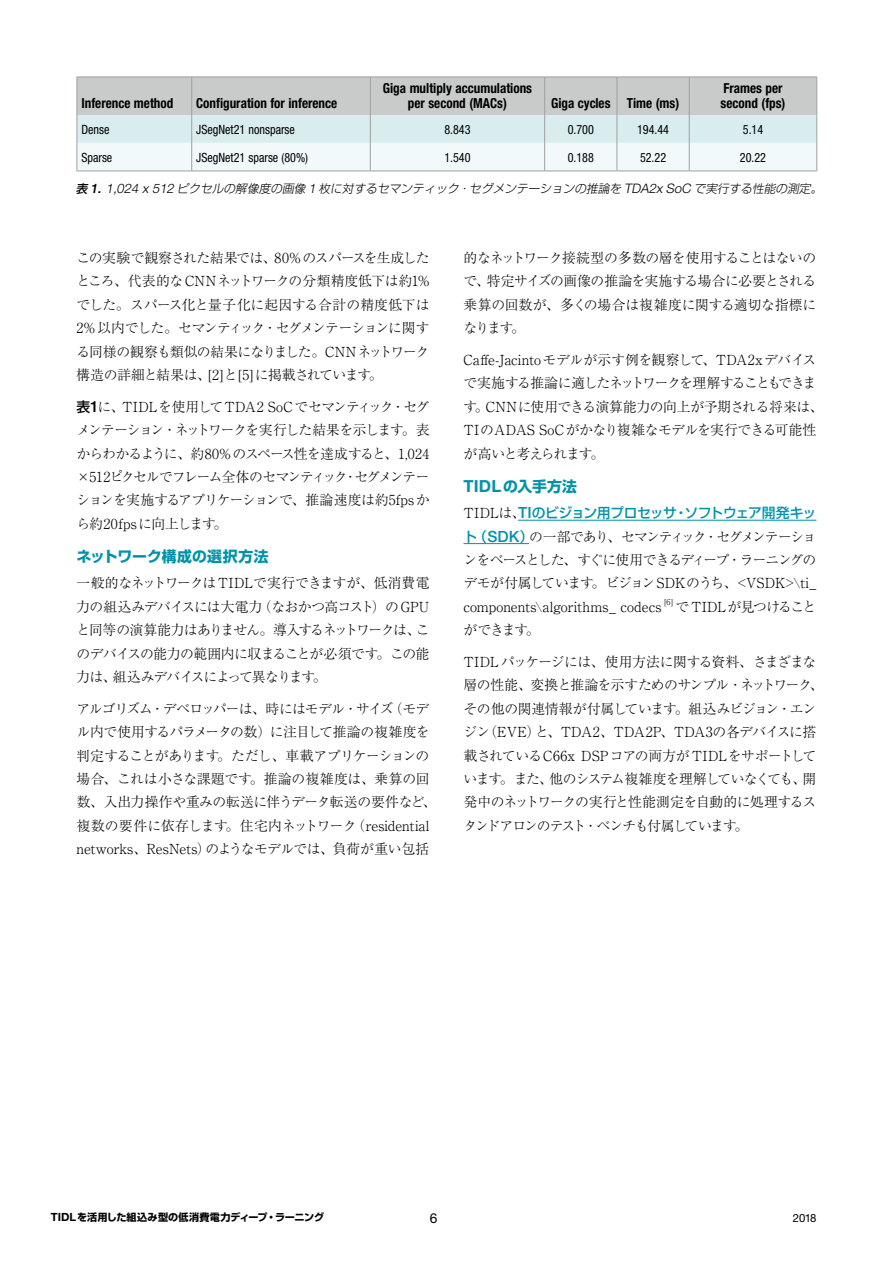
<style>
.page{position:relative;width:893px;height:1263px;background:#fff}
.page>*{position:absolute;margin:0;border:0;box-sizing:border-box;transform-origin:0 0}
.t1{font:700 14.85px "Shin Go Pro";color:#0093a8}
.t2{font:300 13.8px/23.4px "Ryumin Pro";letter-spacing:-.035em;color:#000;text-align:justify}
.t3{font:700 condensed 13.8px/15px "Helvetica Neue LT Std";color:#000;text-align:center;scale:.95 1}
.t4{font:500 13.8px "Shin Go Pro";letter-spacing:-.04em;color:#0093a8}
.t5{font:13.65px "Helvetica Neue LT Std";color:#000}
.t6{font:condensed 12.75px "Helvetica Neue LT Std";color:#000;scale:.95 1}
.t7{font:italic 300 11.7px "Shin Go Pro";color:#000}
.t8{font:11.25px "Helvetica Neue LT Std";color:#000}
.t9{font:700 10.05px "Shin Go Pro";letter-spacing:.005em;color:#000}
.t10{font:300 8.1px "Ryumin Pro";color:#000}
.s1{font-weight:500}
.s2{font-family:"Helvetica Neue LT Std";font-weight:500;font-size:13.05px}
.s3{font-family:"Helvetica Neue LT Std";font-size:13.05px}
.s4{font-family:"Shin Go Pro";font-weight:500}
.s5{font-family:"Helvetica Neue LT Std";font-weight:500;font-size:15.45px}
.s6{font-family:"Helvetica Neue LT Std";font-size:16.65px}
.s7{font-family:"Ryumin Pro";font-weight:300;color:#000}
.s8{font-family:"Helvetica Neue LT Std";font-size:15.45px}
.s9{font-family:"Shin Go Pro";font-weight:500;color:#0093a8}
.s10{font-family:"Helvetica Neue LT Std";font-weight:500;font-size:15.45px;color:#0093a8}
.s11{font-family:"Helvetica Neue LT Std";font-size:11.25px}
</style>
<div class="page">
<hr style="left:518px;top:520px;width:298px;height:1px;background:#0093a8">
<hr style="left:463px;top:543px;width:66px;height:1px;background:#0093a8">
<svg style="left:77px;top:78px;width:740px;height:93px"></svg>
<hr style="left:77px;top:77px;width:114px;height:1px;background:#9fa0a0">
<hr style="left:77px;top:77px;width:1px;height:38px;background:#9fa0a0">
<hr style="left:192px;top:77px;width:178px;height:1px;background:#9fa0a0">
<hr style="left:191px;top:77px;width:1px;height:38px;background:#9fa0a0">
<hr style="left:371px;top:77px;width:173px;height:1px;background:#9fa0a0">
<hr style="left:370px;top:77px;width:1px;height:38px;background:#9fa0a0">
<hr style="left:545px;top:77px;width:72px;height:1px;background:#9fa0a0">
<hr style="left:544px;top:77px;width:1px;height:38px;background:#9fa0a0">
<hr style="left:617px;top:77px;width:72px;height:1px;background:#9fa0a0">
<hr style="left:617px;top:77px;width:1px;height:38px;background:#9fa0a0">
<hr style="left:690px;top:77px;width:126px;height:1px;background:#9fa0a0">
<hr style="left:689px;top:77px;width:1px;height:38px;background:#9fa0a0">
<hr style="left:816px;top:77px;width:1px;height:38px;background:#9fa0a0">
<hr style="left:77px;top:171px;width:114px;height:1px;background:#9fa0a0">
<hr style="left:192px;top:171px;width:178px;height:1px;background:#9fa0a0">
<hr style="left:371px;top:171px;width:173px;height:1px;background:#9fa0a0">
<hr style="left:545px;top:171px;width:72px;height:1px;background:#9fa0a0">
<hr style="left:617px;top:171px;width:72px;height:1px;background:#9fa0a0">
<hr style="left:690px;top:171px;width:126px;height:1px;background:#9fa0a0">
<p class="t3" style="left:81px;top:95px;width:98px">Inference method</p>
<p class="t3" style="left:196px;top:95px;width:150px">Configuration for inference</p>
<p class="t3" style="left:383px;top:80px;width:159px">Giga multiply accumulations per second (MACs)</p>
<p class="t3" style="left:551px;top:95px;width:136px">Giga cycles Time (ms)</p>
<p class="t3" style="left:721px;top:80px;width:70px;text-align:left">Frames per second (fps)</p>
<p class="t6" style="left:81px;top:122px;width:31px">Dense</p>
<p class="t6" style="left:196px;top:122px;width:105px">JSegNet21 nonsparse</p>
<p class="t6" style="left:444px;top:122px;width:29px">8.843</p>
<p class="t6" style="left:568px;top:122px;width:29px">0.700</p>
<p class="t6" style="left:637px;top:122px;width:35px">194.44</p>
<p class="t6" style="left:743px;top:122px;width:23px">5.14</p>
<p class="t6" style="left:81px;top:150px;width:34px">Sparse</p>
<p class="t6" style="left:196px;top:150px;width:119px">JSegNet21 sparse (80%)</p>
<p class="t6" style="left:444px;top:150px;width:29px">1.540</p>
<p class="t6" style="left:568px;top:150px;width:29px">0.188</p>
<p class="t6" style="left:640px;top:150px;width:29px">52.22</p>
<p class="t6" style="left:740px;top:150px;width:29px">20.22</p>
<p class="t7" style="left:76px;top:179px;width:751px"><span class="s1">表</span> <span class="s2">1.</span> <span class="s3">1,024 x 512</span> ピクセルの解像度の画像 <span class="s3">1</span> 枚に対するセマンティック・セグメンテーションの推論を <span class="s3">TDA2x SoC</span> で実行する性能の測定。</p>
<p class="t2" style="left:77px;top:245px;width:354px">この実験で観察された結果では、80% のスパースを生成したところ、代表的なCNNネットワークの分類精度低下は約1%でした。スパース化と量子化に起因する合計の精度低下は2%以内でした。セマンティック・セグメンテーションに関する同様の観察も類似の結果になりました。CNNネットワーク構造の詳細と結果は、[2]と[5]に掲載されています。</p>
<p class="t2" style="left:77px;top:394px;width:354px"><span class="s4">表</span><span class="s5">1</span>に、TIDLを使用してTDA2 SoC でセマンティック・セグメンテーション・ネットワークを実行した結果を示します。表からわかるように、約80% のスペース性を達成すると、1,024 ×512ピクセルでフレーム全体のセマンティック・セグメンテーションを実施するアプリケーションで、推論速度は約5fpsから約20fpsに向上します。</p>
<p class="t1" style="left:77px;top:544px;width:194px">ネットワーク構成の選択方法</p>
<p class="t2" style="left:77px;top:570px;width:354px">一般的なネットワークはTIDLで実行できますが、低消費電力の組込みデバイスには大電力（なおかつ高コスト）の GPUと同等の演算能力はありません。導入するネットワークは、このデバイスの能力の範囲内に収まることが必須です。この能力は、組込みデバイスによって異なります。</p>
<p class="t2" style="left:77px;top:696px;width:361px;text-align:left">アルゴリズム・デベロッパーは、時にはモデル・サイズ（モデル内で使用するパラメータの数）に注目して推論の複雑度を判定することがあります。ただし、車載アプリケーションの場合、これは小さな課題です。推論の複雑度は、乗算の回数、入出力操作や重みの転送に伴うデータ転送の要件など、複数の要件に依存します。住宅内ネットワーク（residential networks、ResNets）のようなモデルでは、負荷が重い包括</p>
<p class="t2" style="left:463px;top:245px;width:354px">的なネットワーク接続型の多数の層を使用することはないので、特定サイズの画像の推論を実施する場合に必要とされる乗算の回数が、多くの場合は複雑度に関する適切な指標になります。</p>
<p class="t2" style="left:463px;top:347px;width:361px;text-align:left">Caffe-Jacintoモデルが示す例を観察して、TDA2xデバイスで実施する推論に適したネットワークを理解することもできます。CNNに使用できる演算能力の向上が予期される将来は、<br>TIのADAS SoCがかなり複雑なモデルを実行できる可能性が高いと考えられます。</p>
<p class="t1" style="left:463px;top:474px;width:115px"><span class="s6">TIDL</span>の入手方法</p>
<p class="t4" style="left:463px;top:502px;width:354px"><span class="s7">TIDLは、</span><span class="s8">TI</span>のビジョン用プロセッサ・ソフトウェア開発キッ</p>
<p class="t2" style="left:463px;top:524px;width:354px"><span class="s9">ト（</span><span class="s10">SDK</span><span class="s9">）</span>の一部であり、セマンティック・セグメンテーションをベースとした、すぐに使用できるディープ・ラーニングのデモが付属しています。ビジョンSDKのうち、&lt;VSDK&gt;\ti_ components\algorithms_ codecs</p>
<p class="t10" style="left:664px;top:596px;width:10px">[6]</p>
<p class="t2" style="left:676px;top:594px;width:142px">で TIDLが見つけること</p>
<p class="t2" style="left:463px;top:617px;width:78px">ができます。</p>
<p class="t2" style="left:463px;top:649px;width:361px;text-align:left">TIDL パッケージには、使用方法に関する資料、さまざまな層の性能、変換と推論を示すためのサンプル・ネットワーク、その他の関連情報が付属しています。組込みビジョン・エンジン（EVE）と、TDA2、TDA2P、TDA3の各デバイスに搭載されているC66x DSPコアの両方が TIDLをサポートしています。また、他のシステム複雑度を理解していなくても、開発中のネットワークの実行と性能測定を自動的に処理するスタンドアロンのテスト・ベンチも付属しています。</p>
<p class="t9" style="left:51px;top:1209px;width:275px"><span class="s11">TIDL</span>を活用した組込み型の低消費電力ディープ・ラーニング</p>
<p class="t5" style="left:430px;top:1210px;width:9px">6</p>
<p class="t8" style="left:793px;top:1211px;width:25px">2018</p>
</div>
